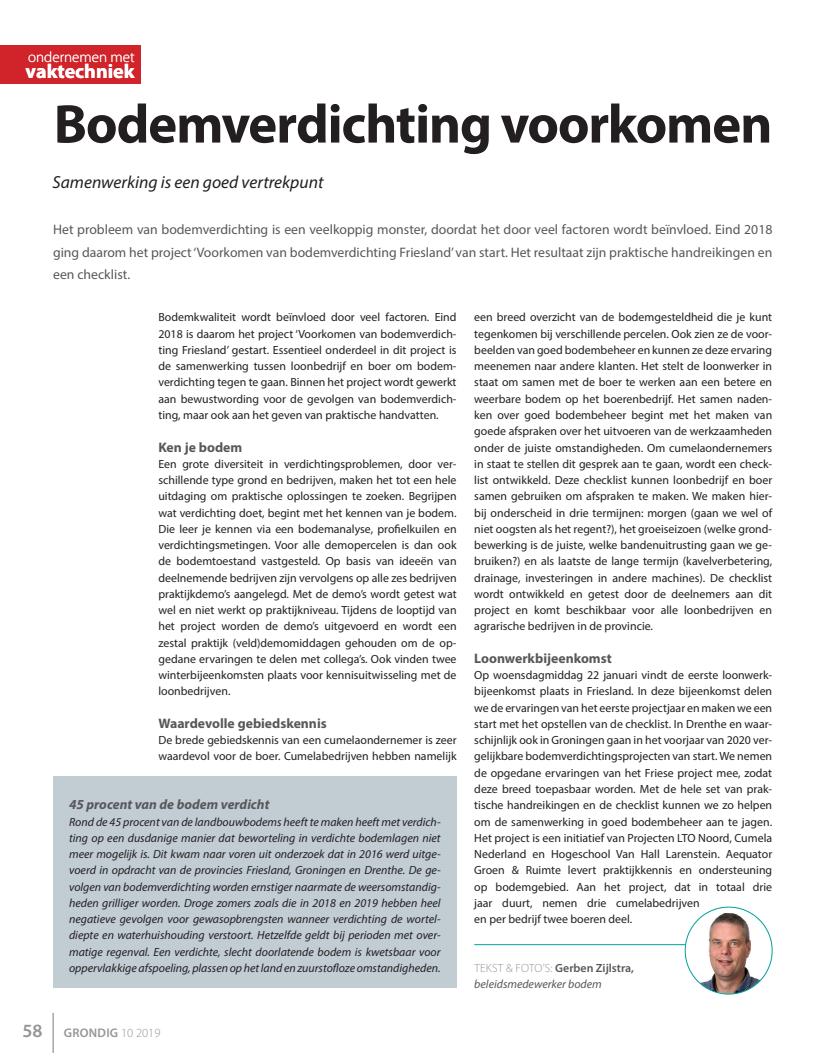
<style>
.page{position:relative;width:815px;height:1053px;background:#fff}
.page>*{position:absolute;margin:0;border:0;box-sizing:border-box;transform-origin:0 0}
.Kop{font:700 55px "Myriad Pro";letter-spacing:-.02em;color:#231f20}
.t1{font:700 20px "Myriad Pro";color:#fff}
.Subkop{font:italic 17.5px "Myriad Pro";color:#231f20}
.t2{font:300 15px "Myriad Pro";color:#fff}
.Introtekst{font:13.75px/22.5px "Myriad Pro";color:#57585a;text-align:justify}
.Kopje{font:700 13.75px "Myriad Pro";color:#57585a}
.Kopje_kader{font:italic 700 13.75px "Myriad Pro";color:#57585a}
.t3{font:600 12.5px "Myriad Pro";letter-spacing:.02em;color:#939598}
.Platte_tekst{font:11.88px/16.2px "Myriad Pro";color:#231f20;text-align:justify}
.Platte_tekst_kader{font:italic 11.88px/16.2px "Myriad Pro";color:#231f20;text-align:justify}
.Platte_tekst-2{font:600 11.88px "Myriad Pro";color:#57585a}
.Platte_tekst-3{font:italic 11.88px "Myriad Pro";color:#57585a}
.s1{font-weight:300;color:#939598}
.s2{font-size:18.75px}
.s3{font-weight:300}
</style>
<div class="page">
<div style="left:0;top:45px;width:141px;height:39px;background:#d1232a"></div>
<hr style="left:53px;top:1012px;width:1px;height:40px;background:#939598">
<div style="left:53px;top:776px;width:404px;height:212px;background:#c1ccd3"></div>
<hr style="left:474px;top:944px;width:225px;height:1px;background:#00a19a">
<img style="left:685px;top:907px;width:87px;height:87px;border-radius:43px">
<p class="t2" style="left:28px;top:49px;width:108px">ondernemen met</p>
<p class="t1" style="left:26px;top:58px;width:110px">vaktechniek</p>
<p class="Kop" style="left:54px;top:88px;width:720px">Bodemverdichting voorkomen</p>
<p class="Subkop" style="left:53px;top:171px;width:272px">Samenwerking is een goed vertrekpunt</p>
<p class="Introtekst" style="left:53px;top:218px;width:721px">Het probleem van bodemverdichting is een veelkoppig monster, doordat het door veel factoren wordt beïnvloed. Eind 2018 ging daarom het project ‘Voorkomen van bodemverdichting Friesland’ van start. Het resultaat zijn praktische handreikingen en een checklist.</p>
<p class="Platte_tekst" style="left:158px;top:309px;width:300px">Bodemkwaliteit wordt beïnvloed door veel factoren. Eind 2018 is daarom het project ‘Voorkomen van bodemverdich&shy;ting Friesland’ gestart. Essentieel onderdeel in dit project is de samenwerking tussen loonbedrijf en boer om bodem&shy;verdichting tegen te gaan. Binnen het project wordt gewerkt aan bewustwording voor de gevolgen van bodemverdich&shy;ting, maar ook aan het geven van praktische handvatten.</p>
<p class="Kopje" style="left:158px;top:438px;width:85px">Ken je bodem</p>
<p class="Platte_tekst" style="left:158px;top:455px;width:300px">Een grote diversiteit in verdichtingsproblemen, door ver&shy;schillende type grond en bedrijven, maken het tot een hele uitdaging om praktische oplossingen te zoeken. Begrijpen wat verdichting doet, begint met het kennen van je bodem.<br>Die leer je kennen via een bodemanalyse, profielkuilen en verdichtingsmetingen. Voor alle demopercelen is dan ook de bodemtoestand vastgesteld. Op basis van ideeën van deelnemende bedrijven zijn vervolgens op alle zes bedrijven praktijkdemo’s aangelegd. Met de demo’s wordt getest wat wel en niet werkt op praktijkniveau. Tijdens de looptijd van het project worden de demo’s uitgevoerd en wordt een zestal praktijk (veld)demomiddagen gehouden om de op&shy;gedane ervaringen te delen met collega’s. Ook vinden twee winterbijeenkomsten plaats voor kennisuitwisseling met de loonbedrijven.</p>
<p class="Kopje" style="left:158px;top:714px;width:170px">Waardevolle gebiedskennis</p>
<p class="Platte_tekst" style="left:158px;top:731px;width:300px">De brede gebiedskennis van een cumelaondernemer is zeer waardevol voor de boer. Cumelabedrijven hebben namelijk</p>
<p class="Platte_tekst" style="left:474px;top:309px;width:299px">een breed overzicht van de bodemgesteldheid die je kunt tegenkomen bij verschillende percelen. Ook zien ze de voor&shy;beelden van goed bodembeheer en kunnen ze deze ervaring meenemen naar andere klanten. Het stelt de loonwerker in staat om samen met de boer te werken aan een betere en weerbare bodem op het boerenbedrijf. Het samen naden&shy;ken over goed bodembeheer begint met het maken van goede afspraken over het uitvoeren van de werkzaamheden onder de juiste omstandigheden. Om cumelaondernemers in staat te stellen dit gesprek aan te gaan, wordt een check&shy;list ontwikkeld. Deze checklist kunnen loonbedrijf en boer samen gebruiken om afspraken te maken. We maken hier&shy;bij onderscheid in drie termijnen: morgen (gaan we wel of niet oogsten als het regent?), het groeiseizoen (welke grond&shy;bewerking is de juiste, welke bandenuitrusting gaan we ge&shy;bruiken?) en als laatste de lange termijn (kavelverbetering, drainage, investeringen in andere machines). De checklist wordt ontwikkeld en getest door de deelnemers aan dit project en komt beschikbaar voor alle loonbedrijven en agrarische bedrijven in de provincie.</p>
<p class="Kopje" style="left:474px;top:649px;width:139px">Loonwerkbijeenkomst</p>
<p class="Platte_tekst" style="left:474px;top:666px;width:299px;text-align:left">Op woensdagmiddag 22 januari vindt de eerste loonwerk&shy;bijeenkomst plaats in Friesland. In deze bijeenkomst delen we de ervaringen van het eerste projectjaar en maken we een start met het opstellen van de checklist. In Drenthe en waar&shy;schijnlijk ook in Groningen gaan in het voorjaar van 2020 ver&shy;gelijkbare bodemverdichtingsprojecten van start. We nemen de opgedane ervaringen van het Friese project mee, zodat deze breed toepasbaar worden. Met de hele set van prak&shy;tische handreikingen en de checklist kunnen we zo helpen om de samenwerking in goed bodembeheer aan te jagen.<br>Het project is een initiatief van Projecten LTO Noord, Cumela Nederland en Hogeschool Van Hall Larenstein. Aequator Groen &amp; Ruimte levert praktijkkennis en ondersteuning op bodemgebied. Aan het project, dat in totaal drie jaar duurt, nemen drie cumelabedrijven<br>en per bedrijf twee boeren deel.</p>
<p class="Platte_tekst-2" style="left:474px;top:960px;width:161px"><span class="s1">TEKST &amp; FOTO’S:</span> Gerben Zijlstra,</p>
<p class="Platte_tekst-3" style="left:474px;top:976px;width:129px">beleidsmedewerker bodem</p>
<p class="Kopje_kader" style="left:69px;top:795px;width:202px">45 procent van de bodem verdicht</p>
<p class="Platte_tekst_kader" style="left:69px;top:813px;width:373px">Rond de 45 procent van de landbouwbodems heeft te maken heeft met verdich&shy;ting op een dusdanige manier dat beworteling in verdichte bodemlagen niet meer mogelijk is. Dit kwam naar voren uit onderzoek dat in 2016 werd uitge&shy;voerd in opdracht van de provincies Friesland, Groningen en Drenthe. De ge&shy;volgen van bodemverdichting worden ernstiger naarmate de weersomstandig&shy;heden grilliger worden. Droge zomers zoals die in 2018 en 2019 hebben heel negatieve gevolgen voor gewasopbrengsten wanneer verdichting de wortel&shy;diepte en waterhuishouding verstoort. Hetzelfde geldt bij perioden met over&shy;matige regenval. Een verdichte, slecht doorlatende bodem is kwetsbaar voor oppervlakkige afspoeling, plassen op het land en zuurstofloze omstandigheden.</p>
<p class="t3" style="left:22px;top:1024px;width:140px"><span class="s2">58</span> GRONDIG <span class="s3">10 2019</span></p>
</div>
